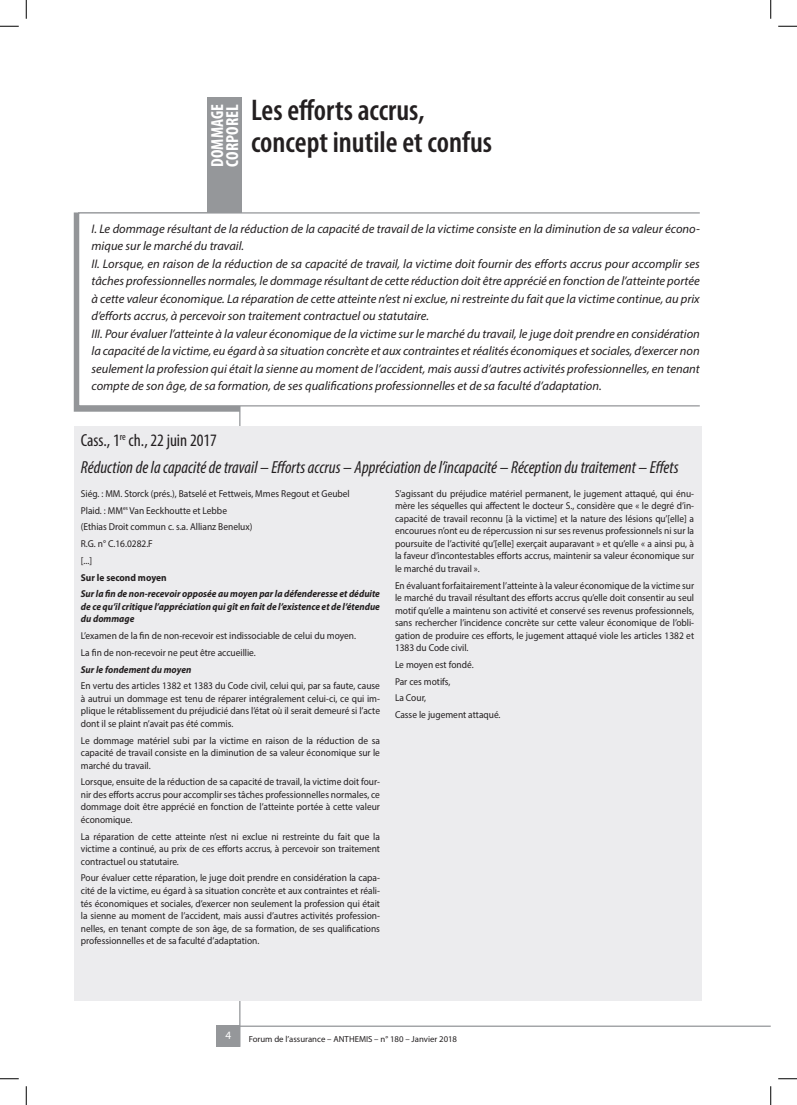
<style>
.page{position:relative;width:797px;height:1105px;background:#fff}
.page>*{position:absolute;margin:0;border:0;box-sizing:border-box;transform-origin:0 0}
.t1{font:600 condensed 30px/32.5px "Myriad Pro";color:#231f20}
.t2{font:italic condensed 17.5px/27.1px "Myriad Pro";color:#231f20}
.t3{font:700 condensed 17.5px/15px "Myriad Pro";letter-spacing:.01em;color:#fff}
.t4{font:italic 12.5px/17.5px "Myriad Pro";color:#231f20}
.t5{font:11.25px "Myriad Pro";color:#fff}
.t6{font:10px/12.5px "Myriad Pro";color:#231f20;text-align:justify;scale:.94 1}
.t7{font:italic 700 10px/12.5px "Myriad Pro";color:#231f20;text-align:justify;scale:.94 1}
.t8{font:700 10px "Myriad Pro";color:#231f20;scale:.94 1}
.t9{font:8.75px "Myriad Pro";color:#231f20}
.s1{font-style:normal}
</style>
<div class="page">
<hr style="left:239px;top:97px;width:1px;height:950px;background:#939598">
<div style="left:217px;top:1025px;width:23px;height:22px;background:#95979a"></div>
<hr style="left:240px;top:1025px;width:530px;height:2px;background:#939598">
<svg style="left:74px;top:212px;width:168px;height:200px;background:#96989b"></svg>
<div style="left:207px;top:97px;width:35px;height:116px;background:#95979a"></div>
<div style="left:78px;top:212px;width:622px;height:194px;background:#fff;border:1px solid #939598"></div>
<div style="left:74px;top:482px;width:627px;height:519px;background:#ececee"></div>
<div style="left:74px;top:426px;width:627px;height:56px;background:#ececee"></div>
<svg style="left:0;top:25px;width:19px;height:2px"></svg>
<svg style="left:778px;top:25px;width:19px;height:2px"></svg>
<svg style="left:0;top:1078px;width:19px;height:1px"></svg>
<svg style="left:778px;top:1078px;width:19px;height:1px"></svg>
<svg style="left:25px;top:0;width:2px;height:19px"></svg>
<svg style="left:25px;top:1086px;width:2px;height:19px"></svg>
<svg style="left:770px;top:0;width:1px;height:19px"></svg>
<svg style="left:770px;top:1086px;width:1px;height:19px"></svg>
<h2 class="t3" style="left:209px;top:167px;width:65px;rotate:-90deg">DOMMAGE<br>CORPOREL</h2>
<h1 class="t1" style="left:251px;top:93px;width:242px">Les efforts accrus, concept inutile et confus</h1>
<p class="t4" style="left:91px;top:220px;width:610px">I. Le dommage résultant de la réduction de la capacité de travail de la victime consiste en la diminution de sa valeur écono&shy;mique sur le marché du travail.<br>II. Lorsque, en raison de la réduction de sa capacité de travail, la victime doit fournir des efforts accrus pour accomplir ses tâches professionnelles normales, le dommage résultant de cette réduction doit être apprécié en fonction de l’atteinte portée à cette valeur économique. La réparation de cette atteinte n’est ni exclue, ni restreinte du fait que la victime continue, au prix d’efforts accrus, à percevoir son traitement contractuel ou statutaire.<br>III. Pour évaluer l’atteinte à la valeur économique de la victime sur le marché du travail, le juge doit prendre en considération la capacité de la victime, eu égard à sa situation concrète et aux contraintes et réalités économiques et sociales, d’exercer non seulement la profession qui était la sienne au moment de l’accident, mais aussi d’autres activités professionnelles, en tenant compte de son âge, de sa formation, de ses qualifications professionnelles et de sa faculté d’adaptation.</p>
<h2 class="t2" style="left:81px;top:426px;width:599px"><span class="s1">Cass., 1</span><sup>re</sup> <span class="s1">ch., 22 juin 2017<br></span>Réduction de la capacité de travail – Efforts accrus – Appréciation de l’incapacité – Réception du traitement – Effets</h2>
<p class="t6" style="left:81px;top:485px;width:288px;line-height:16.8px;text-align:left">Siég. : MM. Storck (prés.), Batselé et Fettweis, Mmes Regout et Geubel Plaid. : MM<sup>es</sup> Van Eeckhoutte et Lebbe<br>(Ethias Droit commun c. s.a. Allianz Benelux)<br>R.G. n° C.16.0282.F<br>[...]</p>
<p class="t8" style="left:81px;top:571px;width:93px">Sur le second moyen</p>
<p class="t7" style="left:81px;top:587px;width:320px">Sur la fin de non-recevoir opposée au moyen par la défenderesse et déduite de ce qu’il critique l’appréciation qui gît en fait de l’existence et de l’étendue du dommage</p>
<p class="t6" style="left:81px;top:627px;width:294px;line-height:16.8px">L’examen de la fin de non-recevoir est indissociable de celui du moyen.<br>La fin de non-recevoir ne peut être accueillie.</p>
<p class="t7" style="left:81px;top:663px;width:119px">Sur le fondement du moyen</p>
<p class="t6" style="left:81px;top:680px;width:320px">En vertu des articles 1382 et 1383 du Code civil, celui qui, par sa faute, cause à autrui un dommage est tenu de réparer intégralement celui-ci, ce qui im&shy;plique le rétablissement du préjudicié dans l’état où il serait demeuré si l’acte dont il se plaint n’avait pas été commis.</p>
<p class="t6" style="left:81px;top:734px;width:320px">Le dommage matériel subi par la victime en raison de la réduction de sa capacité de travail consiste en la diminution de sa valeur économique sur le marché du travail.</p>
<p class="t6" style="left:81px;top:776px;width:320px">Lorsque, ensuite de la réduction de sa capacité de travail, la victime doit four&shy;nir des efforts accrus pour accomplir ses tâches professionnelles normales, ce dommage doit être apprécié en fonction de l’atteinte portée à cette valeur économique.</p>
<p class="t6" style="left:81px;top:830px;width:320px">La réparation de cette atteinte n’est ni exclue ni restreinte du fait que la victime a continué, au prix de ces efforts accrus, à percevoir son traitement contractuel ou statutaire.</p>
<p class="t6" style="left:81px;top:872px;width:320px">Pour évaluer cette réparation, le juge doit prendre en considération la capa&shy;cité de la victime, eu égard à sa situation concrète et aux contraintes et réali&shy;tés économiques et sociales, d’exercer non seulement la profession qui était la sienne au moment de l’accident, mais aussi d’autres activités profession&shy;nelles, en tenant compte de son âge, de sa formation, de ses qualifications professionnelles et de sa faculté d’adaptation.</p>
<p class="t6" style="left:395px;top:487px;width:320px">S’agissant du préjudice matériel permanent, le jugement attaqué, qui énu&shy;mère les séquelles qui affectent le docteur S., considère que « le degré d’in&shy;capacité de travail reconnu [à la victime] et la nature des lésions qu’[elle] a encourues n’ont eu de répercussion ni sur ses revenus professionnels ni sur la poursuite de l’activité qu’[elle] exerçait auparavant » et qu’elle « a ainsi pu, à la faveur d’incontestables efforts accrus, maintenir sa valeur économique sur le marché du travail ».</p>
<p class="t6" style="left:395px;top:579px;width:320px">En évaluant forfaitairement l’atteinte à la valeur économique de la victime sur le marché du travail résultant des efforts accrus qu’elle doit consentir au seul motif qu’elle a maintenu son activité et conservé ses revenus professionnels, sans rechercher l’incidence concrète sur cette valeur économique de l’obli&shy;gation de produire ces efforts, le jugement attaqué viole les articles 1382 et 1383 du Code civil.</p>
<p class="t6" style="left:395px;top:656px;width:114px;line-height:16.8px;text-align:left">Le moyen est fondé.<br>Par ces motifs,<br>La Cour,<br>Casse le jugement attaqué.</p>
<p class="t5" style="left:225px;top:1028px;width:7px">4</p>
<p class="t9" style="left:249px;top:1034px;width:210px">Forum de l’assurance – ANTHEMIS – n° 180 – Janvier 2018</p>
</div>
